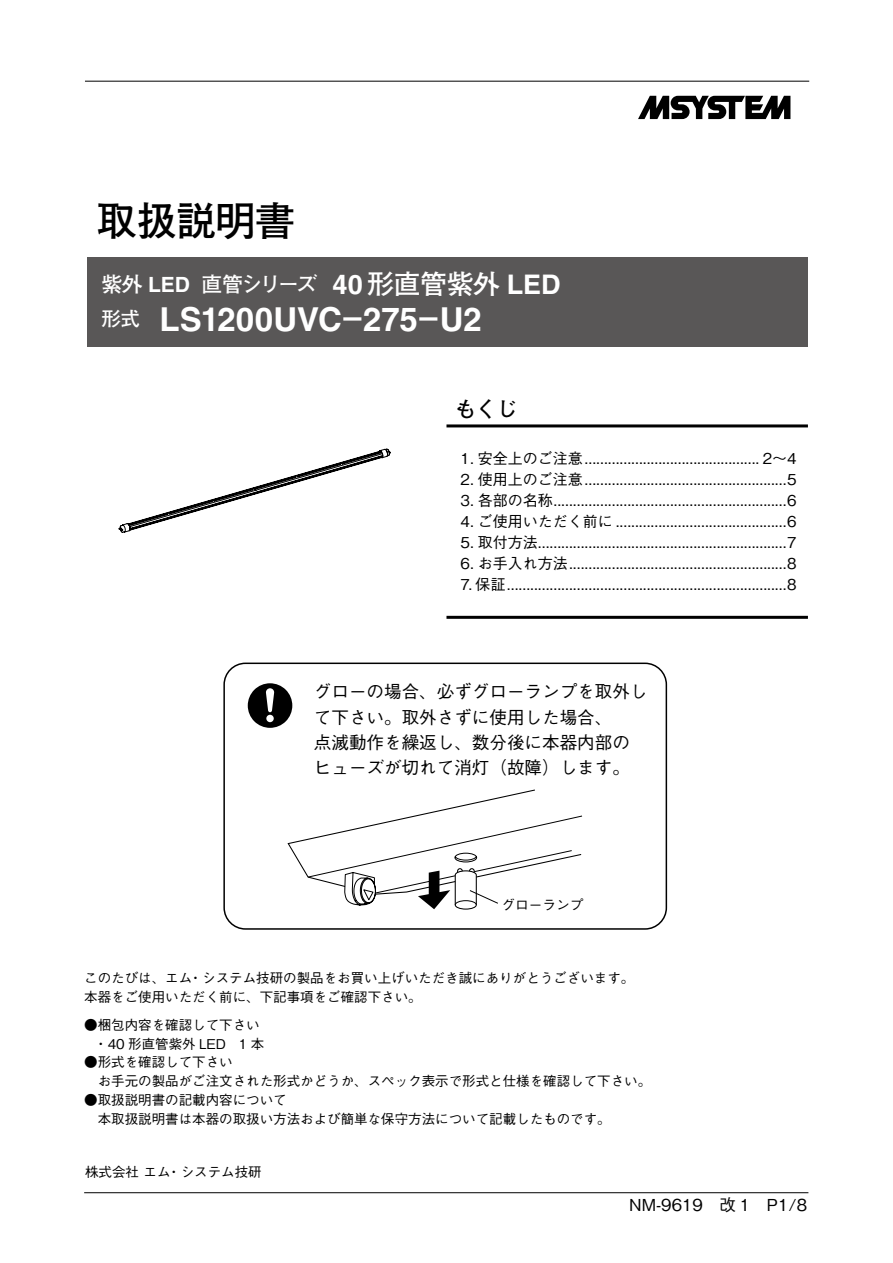
<style>
.page{position:relative;width:893px;height:1263px;background:#fff}
.page>*{position:absolute;margin:0;border:0;box-sizing:border-box;transform-origin:0 0}
.t1{font:700 40.5px "Futo Go B101 Pro";letter-spacing:-.025em;color:#000}
.t2{font:700 33px "Helvetica LT Std";letter-spacing:-.005em;color:#fff}
.t3{font:700 21px "Futo Go B101 Pro";letter-spacing:-.09em;color:#fff}
.t4{font:700 21px "Futo Go B101 Pro";color:#000}
.t5{font:17.55px/25.3px "Gothic BBB Pro Medium 90 msp RKSJ H";color:#000}
.t6{font:500 16.5px "Gothic BBB Pro";color:#000}
.t7{font:500 15px "Gothic BBB Pro";color:#000}
.t8{font:13.65px "Gothic BBB Pro Medium 90 msp RKSJ H";color:#000}
.t9{font:500 13.5px/18.8px "Gothic BBB Pro";color:#000}
.s1{font-family:"Helvetica LT Std"}
.s2{font-family:"Helvetica LT Std";font-size:27px}
.s3{font-size:27px}
.s4{font-family:"Futo Go B101 Pro"}
</style>
<div class="page">
<hr style="left:84px;top:1192px;width:724px;height:1px;background:#000">
<hr style="left:85px;top:81px;width:724px;height:1px;background:#000">
<div style="left:87px;top:257px;width:721px;height:89px;background:#595757"></div>
<svg style="left:638px;top:96px;width:152px;height:23px"></svg>
<hr style="left:446px;top:424px;width:362px;height:3px;background:#000">
<hr style="left:446px;top:616px;width:362px;height:3px;background:#000">
<svg style="left:119px;top:449px;width:272px;height:84px"></svg>
<div style="left:223px;top:662px;width:444px;height:268px;border:2px solid #000;border-radius:21px"></div>
<svg style="left:248px;top:683px;width:44px;height:45px"></svg>
<svg style="left:287px;top:789px;width:296px;height:121px"></svg>
<h1 class="t1" style="left:96px;top:188px;width:201px">取扱説明書</h1>
<h3 class="t3" style="left:101px;top:267px;width:461px">紫外 <span class="s1">LED</span> 直管シリーズ <span class="s2">40</span> <span class="s3">形直管紫外</span> <span class="s2">LED</span></h3>
<h2 class="t2" style="left:101px;top:299px;width:382px"><sup>形式　</sup>LS1200UVC<span class="s4">－</span>275<span class="s4">－</span>U2</h2>
<h3 class="t4" style="left:455px;top:392px;width:64px">もくじ</h3>
<p class="t7" style="left:461px;top:447px;width:337px">1. 安全上のご注意............................................. 2～4</p>
<p class="t7" style="left:461px;top:468px;width:337px">2. 使用上のご注意....................................................5</p>
<p class="t7" style="left:461px;top:489px;width:337px">3. 各部の名称............................................................6</p>
<p class="t7" style="left:461px;top:510px;width:337px">4. ご使用いただく前に ............................................6</p>
<p class="t7" style="left:461px;top:531px;width:337px">5. 取付方法................................................................7</p>
<p class="t7" style="left:461px;top:552px;width:337px">6. お手入れ方法........................................................8</p>
<p class="t7" style="left:461px;top:573px;width:337px">7. 保証........................................................................8</p>
<p class="t5" style="left:314px;top:677px;width:335px">グローの場合、必ずグローランプを取外して下さい。取外さずに使用した場合、<br>点滅動作を繰返し、数分後に本器内部のヒューズが切れて消灯（故障）します。</p>
<p class="t8" style="left:501px;top:894px;width:83px">グローランプ</p>
<p class="t9" style="left:84px;top:967px;width:552px">このたびは、エム・システム技研の製品をお買い上げいただき誠にありがとうございます。本器をご使用いただく前に、下記事項をご確認下さい。</p>
<p class="t9" style="left:84px;top:1014px;width:181px">●梱包内容を確認して下さい　・40 形直管紫外 LED 1 本</p>
<p class="t9" style="left:84px;top:1051px;width:568px">●形式を確認して下さい<br>　お手元の製品がご注文された形式かどうか、スペック表示で形式と仕様を確認して下さい。</p>
<p class="t9" style="left:84px;top:1089px;width:528px">●取扱説明書の記載内容について<br>　本取扱説明書は本器の取扱い方法および簡単な保守方法について記載したものです。</p>
<p class="t9" style="left:85px;top:1161px;width:178px">株式会社エム・システム技研</p>
<p class="t6" style="left:629px;top:1192px;width:180px">NM-9619　改 1　P1/8</p>
</div>
